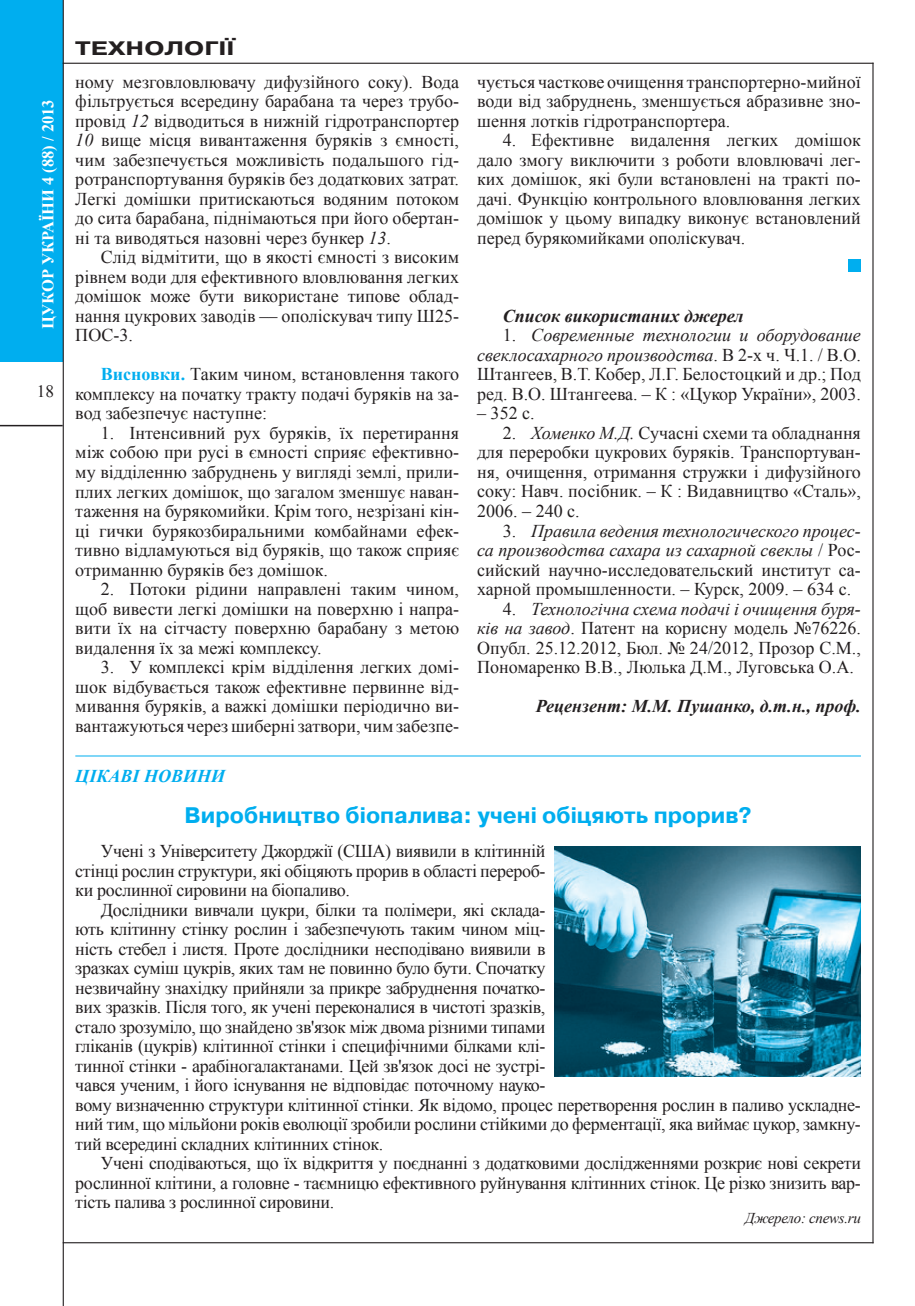
<style>
.page{position:relative;width:915px;height:1306px;background:#fff}
.page>*{position:absolute;margin:0;border:0;box-sizing:border-box;transform-origin:0 0}
.Текст{font:700 22.5px "Pragmatica C";color:#00aeef}
.колонтитул{font:700 19.5px "Pragmatica C";color:#231f20;scale:1.3 1}
.Текст-2{font:18px/19.5px "Times New Roman";letter-spacing:-.02em;color:#231f20;text-align:justify}
.Текст-3{font:italic 700 18px "Times New Roman";color:#231f20}
.Текст_c{font:italic 700 18px "Times New Roman";color:#00aeef}
.t1{font:17.25px "Times New Roman";color:#231f20}
.t2{font:700 16.5px "Times New Roman";color:#fff}
.Текст-4{font:italic 15px "Times New Roman";letter-spacing:-.02em;color:#231f20}
.s1{font-style:italic}
.s2{font-weight:700;color:#00aeef}
</style>
<div class="page">
<div style="left:0;top:0;width:63px;height:362px;background:#00aeef"></div>
<hr style="left:0;top:425px;width:63px;height:1px;background:#231f20">
<hr style="left:872px;top:63px;width:1px;height:1180px;background:#231f20">
<hr style="left:63px;top:0;width:1px;height:1305px;background:#231f20">
<hr style="left:63px;top:63px;width:810px;height:1px;background:#231f20">
<hr style="left:63px;top:1242px;width:810px;height:1px;background:#231f20">
<hr style="left:75px;top:755px;width:785px;height:1px;background:#00aeef">
<div style="left:847px;top:259px;width:13px;height:12px;background:#00aeef"></div>
<img style="left:554px;top:846px;width:306px;height:229px">
<p class="t2" style="left:37px;top:329px;width:231px;rotate:-90deg">ЦУКОР УКРАЇНИ 4 (88) / 2013</p>
<p class="t1" style="left:37px;top:380px;width:19px">18</p>
<p class="колонтитул" style="left:75px;top:38px;width:124px">ТЕХНОЛОГІЇ</p>
<p class="Текст-2" style="left:75px;top:72px;width:385px">ному мезговловлювачу дифузійного соку). Вода фільтрується всередину барабана та через трубо&shy;провід <span class="s1">12</span> відводиться в нижній гідротранспортер <span class="s1">10</span> вище місця вивантаження буряків з ємності, чим забезпечується можливість подальшого гід&shy;ротранспортування буряків без додаткових затрат.<br>Легкі домішки притискаються водяним потоком до сита барабана, піднімаються при його обертан&shy;ні та виводяться назовні через бункер <span class="s1">13</span>.</p>
<p class="Текст-2" style="left:75px;top:247px;width:385px;text-indent:26px">Слід відмітити, що в якості ємності з високим рівнем води для ефективного вловлювання легких домішок може бути використане типове облад&shy;нання цукрових заводів –– ополіскувач типу Ш25- ПОС-3.</p>
<p class="Текст-2" style="left:75px;top:364px;width:385px;text-indent:26px"><span class="s2">Висновки.</span> Таким чином, встановлення такого комплексу на початку тракту подачі буряків на за&shy;вод забезпечує наступне:</p>
<p class="Текст-2" style="left:75px;top:423px;width:385px;text-indent:26px">1. Інтенсивний рух буряків, їх перетирання між собою при русі в ємності сприяє ефективно&shy;му відділенню забруднень у вигляді землі, прили&shy;плих легких домішок, що загалом зменшує наван&shy;таження на бурякомийки. Крім того, незрізані кін&shy;ці гички бурякозбиральними комбайнами ефек&shy;тивно відламуються від буряків, що також сприяє отриманню буряків без домішок.</p>
<p class="Текст-2" style="left:75px;top:579px;width:385px;text-indent:26px">2. Потоки рідини направлені таким чином, щоб вивести легкі домішки на поверхню і напра&shy;вити їх на сітчасту поверхню барабану з метою видалення їх за межі комплексу.</p>
<p class="Текст-2" style="left:75px;top:657px;width:385px;text-indent:26px">3. У комплексі крім відділення легких домі&shy;шок відбувається також ефективне первинне від&shy;мивання буряків, а важкі домішки періодично ви&shy;вантажуються через шиберні затвори, чим забезпе-</p>
<p class="Текст-2" style="left:477px;top:72px;width:385px">чується часткове очищення транспортерно-мийної води від забруднень, зменшується абразивне зно&shy;шення лотків гідротранспортера.</p>
<p class="Текст-2" style="left:477px;top:130px;width:385px;text-indent:26px">4. Ефективне видалення легких домішок дало змогу виключити з роботи вловлювачі лег&shy;ких домішок, які були встановлені на тракті по&shy;дачі. Функцію контрольного вловлювання легких домішок у цьому випадку виконує встановлений перед бурякомийками ополіскувач.</p>
<p class="Текст-3" style="left:502px;top:303px;width:242px">Список використаних джерел</p>
<p class="Текст-2" style="left:477px;top:325px;width:385px;text-indent:26px">1. <span class="s1">Современные технологии и оборудование свеклосахарного производства</span>. В 2-х ч. Ч.1. / В.О.<br>Штангеев, В.Т. Кобер, Л.Г. Белостоцкий и др.; Под ред. В.О. Штангеева. – К : «Цукор України», 2003.</p>
<p class="Текст-2" style="left:477px;top:403px;width:59px">– 352 с.</p>
<p class="Текст-2" style="left:477px;top:423px;width:385px;text-indent:26px">2. <span class="s1">Хоменко М.Д.</span> Сучасні схеми та обладнання для переробки цукрових буряків. Транспортуван&shy;ня, очищення, отримання стружки і дифузійного соку: Навч. посібник. – К : Видавництво «Сталь», 2006. – 240 с.</p>
<p class="Текст-2" style="left:477px;top:520px;width:385px;text-indent:26px">3. <span class="s1">Правила ведения технологического процес&shy;са производства сахара из сахарной свеклы</span> / Рос&shy;сийский научно-исследовательский институт са&shy;харной промышленности. – Курск, 2009. – 634 с.</p>
<p class="Текст-2" style="left:477px;top:598px;width:385px;text-indent:26px">4. <span class="s1">Технологічна схема подачі і очищення буря&shy;ків на завод</span>. Патент на корисну модель №76226.<br>Опубл. 25.12.2012, Бюл. № 24/2012, Прозор С.М., Пономаренко В.В., Люлька Д.М., Луговська О.А.</p>
<p class="Текст-3" style="left:535px;top:693px;width:326px">Рецензент: М.М. Пушанко, д.т.н., проф.</p>
<p class="Текст_c" style="left:75px;top:763px;width:151px">ЦІКАВІ НОВИНИ</p>
<p class="Текст" style="left:184px;top:802px;width:568px">Виробництво біопалива: учені обіцяють прорив?</p>
<p class="Текст-2" style="left:75px;top:841px;width:471px;text-indent:26px">Учені з Університету Джорджії (США) виявили в клітинній стінці рослин структури, які обіцяють прорив в області перероб&shy;ки рослинної сировини на біопаливо.</p>
<p class="Текст-2" style="left:75px;top:899px;width:786px;text-align:left;text-indent:26px">Дослідники вивчали цукри, білки та полімери, які склада-<br>ють клітинну стінку рослин і забезпечують таким чином міц-<br>ність стебел і листя. Проте дослідники несподівано виявили в<br>зразках суміш цукрів, яких там не повинно було бути. Спочатку<br>незвичайну знахідку прийняли за прикре забруднення початко-<br>вих зразків. Після того, як учені переконалися в чистоті зразків,<br>стало зрозуміло, що знайдено зв'язок між двома різними типами<br>гліканів (цукрів) клітинної стінки і специфічними білками клі-<br>тинної стінки - арабіногалактанами. Цей зв'язок досі не зустрі-<br>чався ученим, і його існування не відповідає поточному науко-<br>вому визначенню структури клітинної стінки. Як відомо, процес перетворення рослин в паливо ускладне&shy;ний тим, що мільйони років еволюції зробили рослини стійкими до ферментації, яка виймає цукор, замкну&shy;тий всередині складних клітинних стінок.</p>
<p class="Текст-2" style="left:75px;top:1153px;width:786px;text-indent:26px">Учені сподіваються, що їх відкриття у поєднанні з додатковими дослідженнями розкриє нові секрети рослинної клітини, а головне - таємницю ефективного руйнування клітинних стінок. Це різко знизить вар&shy;тість палива з рослинної сировини.</p>
<p class="Текст-4" style="left:745px;top:1207px;width:117px">Джерело: cnews.ru</p>
</div>
